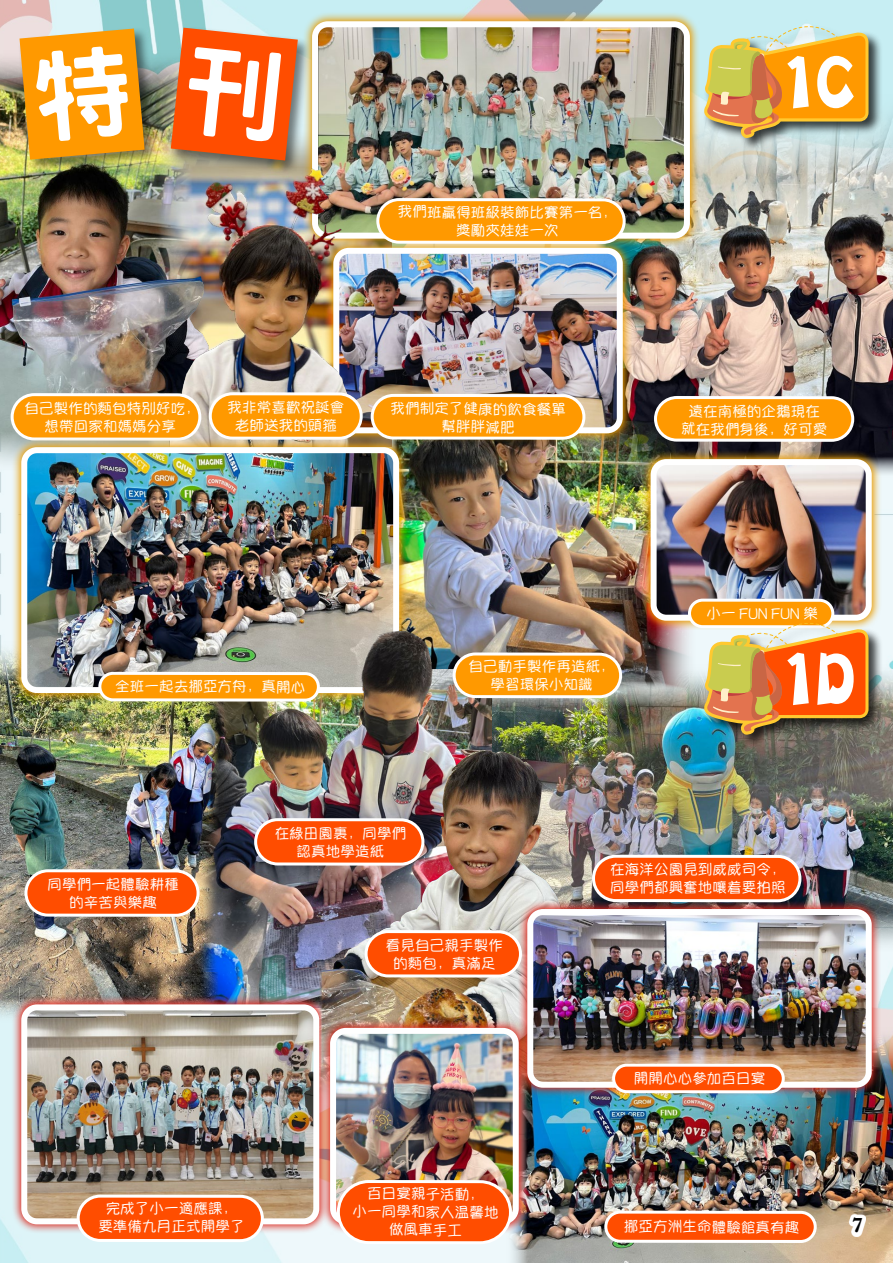
<style>
.page{position:relative;width:893px;height:1263px;background:#fff}
.page>*{position:absolute;margin:0;border:0;box-sizing:border-box;transform-origin:0 0}
.t1{font:75px "DF Ping Ju W7 WIN BF";color:#fff}
.t2{font:800 21px "M Sung HK";color:#000}
.t3{font:15px/18px "Yuppy SC";letter-spacing:-.025em;color:#fff;text-align:center}
</style>
<div class="page">
<img style="left:0;top:0;width:893px;height:1263px">
<img style="left:0;top:621px;width:1px;height:20px">
<img style="left:632px;top:89px;width:261px;height:389px">
<div style="left:702px;top:25px;width:181px;height:127px;background:#000;opacity:.75"></div>
<svg style="left:704px;top:24px;width:164px;height:114px;background:#dcad56"></svg>
<img style="left:492px;top:664px;width:401px;height:291px">
<img style="left:409px;top:421px;width:289px;height:268px">
<img style="left:641px;top:449px;width:241px;height:181px">
<img style="left:654px;top:462px;width:215px;height:156px">
<div style="left:651px;top:459px;width:221px;height:162px;border:6px solid #fff;border-radius:13px"></div>
<img style="left:244px;top:174px;width:79px;height:218px">
<img style="left:0;top:50px;width:244px;height:423px">
<div style="left:18px;top:27px;width:140px;height:146px;background:#000;opacity:.5"></div>
<div style="left:169px;top:26px;width:143px;height:148px;background:#000;opacity:.5"></div>
<img style="left:302px;top:11px;width:398px;height:237px">
<img style="left:319px;top:24px;width:368px;height:208px">
<div style="left:312px;top:21px;width:378px;height:218px;border:6px solid #fff;border-radius:13px"></div>
<img style="left:323px;top:238px;width:309px;height:205px">
<img style="left:336px;top:251px;width:284px;height:179px">
<div style="left:333px;top:248px;width:290px;height:185px;border:6px solid #fff;border-radius:13px"></div>
<div style="left:378px;top:200px;width:246px;height:42px;background:#f90;border-radius:21px"></div>
<div style="left:376px;top:198px;width:250px;height:46px;border:3px solid #fff;border-radius:21px"></div>
<div style="left:372px;top:395px;width:212px;height:43px;background:#f90;border-radius:21px"></div>
<div style="left:371px;top:394px;width:214px;height:46px;border:3px solid #fff;border-radius:21px"></div>
<div style="left:655px;top:397px;width:198px;height:43px;background:#f90;border-radius:21px"></div>
<div style="left:654px;top:396px;width:200px;height:46px;border:3px solid #fff;border-radius:21px"></div>
<div style="left:689px;top:600px;width:144px;height:27px;background:#f90;border-radius:13px"></div>
<div style="left:688px;top:599px;width:146px;height:29px;border:3px solid #fff;border-radius:13px"></div>
<div style="left:210px;top:394px;width:151px;height:44px;background:#f90;border-radius:22px"></div>
<div style="left:209px;top:392px;width:154px;height:48px;border:3px solid #fff;border-radius:22px"></div>
<div style="left:12px;top:395px;width:188px;height:44px;background:#f90;border-radius:22px"></div>
<div style="left:11px;top:393px;width:190px;height:48px;border:3px solid #fff;border-radius:22px"></div>
<img style="left:506px;top:1028px;width:387px;height:235px">
<svg style="left:849px;top:1214px;width:17px;height:23px"></svg>
<div style="left:702px;top:621px;width:181px;height:127px;background:#000;opacity:.75"></div>
<svg style="left:704px;top:620px;width:164px;height:115px;background:#d88645"></svg>
<img style="left:0;top:641px;width:198px;height:382px">
<img style="left:11px;top:437px;width:398px;height:266px">
<img style="left:24px;top:450px;width:372px;height:240px">
<div style="left:21px;top:447px;width:378px;height:246px;border:6px solid #fff;border-radius:13px"></div>
<img style="left:198px;top:619px;width:294px;height:375px">
<div style="left:100px;top:673px;width:218px;height:27px;background:#f90;border-radius:13px"></div>
<div style="left:98px;top:672px;width:222px;height:30px;border:3px solid #fff;border-radius:13px"></div>
<img style="left:11px;top:994px;width:309px;height:240px">
<img style="left:24px;top:1007px;width:292px;height:214px">
<div style="left:21px;top:1004px;width:298px;height:220px;border:6px solid #fff;border-radius:13px"></div>
<div style="left:454px;top:654px;width:167px;height:43px;background:#f90;border-radius:21px"></div>
<div style="left:453px;top:652px;width:169px;height:46px;border:3px solid #fff;border-radius:21px"></div>
<img style="left:319px;top:721px;width:290px;height:385px">
<img style="left:320px;top:1018px;width:209px;height:216px">
<img style="left:333px;top:1031px;width:183px;height:174px">
<div style="left:330px;top:1028px;width:189px;height:196px;border:6px solid #fff;border-radius:13px"></div>
<img style="left:517px;top:899px;width:364px;height:198px">
<img style="left:530px;top:912px;width:339px;height:173px">
<div style="left:527px;top:909px;width:345px;height:179px;border:6px solid #fff;border-radius:13px"></div>
<div style="left:338px;top:1181px;width:172px;height:62px;background:#ff4d00;border-radius:31px"></div>
<div style="left:337px;top:1180px;width:175px;height:64px;border:3px solid #fff;border-radius:31px"></div>
<div style="left:366px;top:931px;width:154px;height:45px;background:#ff4d00;border-radius:22px"></div>
<div style="left:365px;top:930px;width:157px;height:47px;border:3px solid #fff;border-radius:22px"></div>
<div style="left:593px;top:856px;width:207px;height:45px;background:#ff4d00;border-radius:22px"></div>
<div style="left:592px;top:855px;width:209px;height:47px;border:3px solid #fff;border-radius:22px"></div>
<div style="left:614px;top:1065px;width:169px;height:27px;background:#ff4d00;border-radius:13px"></div>
<div style="left:612px;top:1063px;width:173px;height:30px;border:3px solid #fff;border-radius:13px"></div>
<div style="left:606px;top:1212px;width:209px;height:29px;background:#ff4d00;border-radius:15px"></div>
<div style="left:604px;top:1210px;width:213px;height:33px;border:3px solid #fff;border-radius:15px"></div>
<div style="left:256px;top:820px;width:167px;height:44px;background:#ff4d00;border-radius:22px"></div>
<div style="left:254px;top:818px;width:170px;height:48px;border:3px solid #fff;border-radius:22px"></div>
<div style="left:26px;top:871px;width:172px;height:44px;background:#ff4d00;border-radius:22px"></div>
<div style="left:24px;top:869px;width:176px;height:48px;border:3px solid #fff;border-radius:22px"></div>
<div style="left:78px;top:1196px;width:184px;height:44px;background:#ff4d00;border-radius:22px"></div>
<div style="left:77px;top:1194px;width:187px;height:48px;border:3px solid #fff;border-radius:22px"></div>
<svg style="left:20px;top:29px;width:125px;height:131px;background:#ee9811"></svg>
<svg style="left:171px;top:28px;width:127px;height:133px;background:#ed5d1c"></svg>
<p class="t3" style="left:397px;top:204px;width:221px">我們班贏得班級裝飾比賽第一名，獎勵夾娃娃一次</p>
<h1 class="t1" style="left:779px;top:41px;width:76px">1C</h1>
<p class="t3" style="left:24px;top:400px;width:177px">自己製作的麪包特別好吃，想帶回家和媽媽分享</p>
<p class="t3" style="left:227px;top:399px;width:119px">我非常喜歡祝誕會老師送我的頭箍</p>
<p class="t3" style="left:390px;top:400px;width:177px">我們制定了健康的飲食餐單幫胖胖減肥</p>
<p class="t3" style="left:681px;top:402px;width:148px">遠在南極的企鵝現在就在我們身後，好可愛</p>
<p class="t3" style="left:115px;top:678px;width:192px">全班一起去挪亞方舟，真開心</p>
<p class="t3" style="left:468px;top:658px;width:148px">自己動手製作再造紙，學習環保小知識</p>
<p class="t3" style="left:706px;top:605px;width:113px">小一 FUN FUN 樂</p>
<h1 class="t1" style="left:779px;top:638px;width:76px">1D</h1>
<p class="t3" style="left:47px;top:876px;width:134px">同學們一起體驗耕種的辛苦與樂趣</p>
<p class="t3" style="left:274px;top:825px;width:134px">在綠田園裏，同學們認真地學造紙</p>
<p class="t3" style="left:386px;top:936px;width:119px">看見自己親手製作的麪包，真滿足</p>
<p class="t3" style="left:98px;top:1200px;width:148px">完成了小一適應課，要準備九月正式開學了</p>
<p class="t3" style="left:352px;top:1185px;width:148px">百日宴親子活動，<br>小一同學和家人温馨地做風車手工</p>
<p class="t3" style="left:610px;top:861px;width:177px;text-align:left">在海洋公園見到威威司令，同學們都興奮地嚷着要拍照</p>
<p class="t3" style="left:633px;top:1070px;width:134px">開開心心參加百日宴</p>
<p class="t3" style="left:624px;top:1218px;width:177px">挪亞方洲生命體驗館真有趣</p>
<h2 class="t2" style="left:852px;top:1210px;width:13px">7</h2>
</div>
